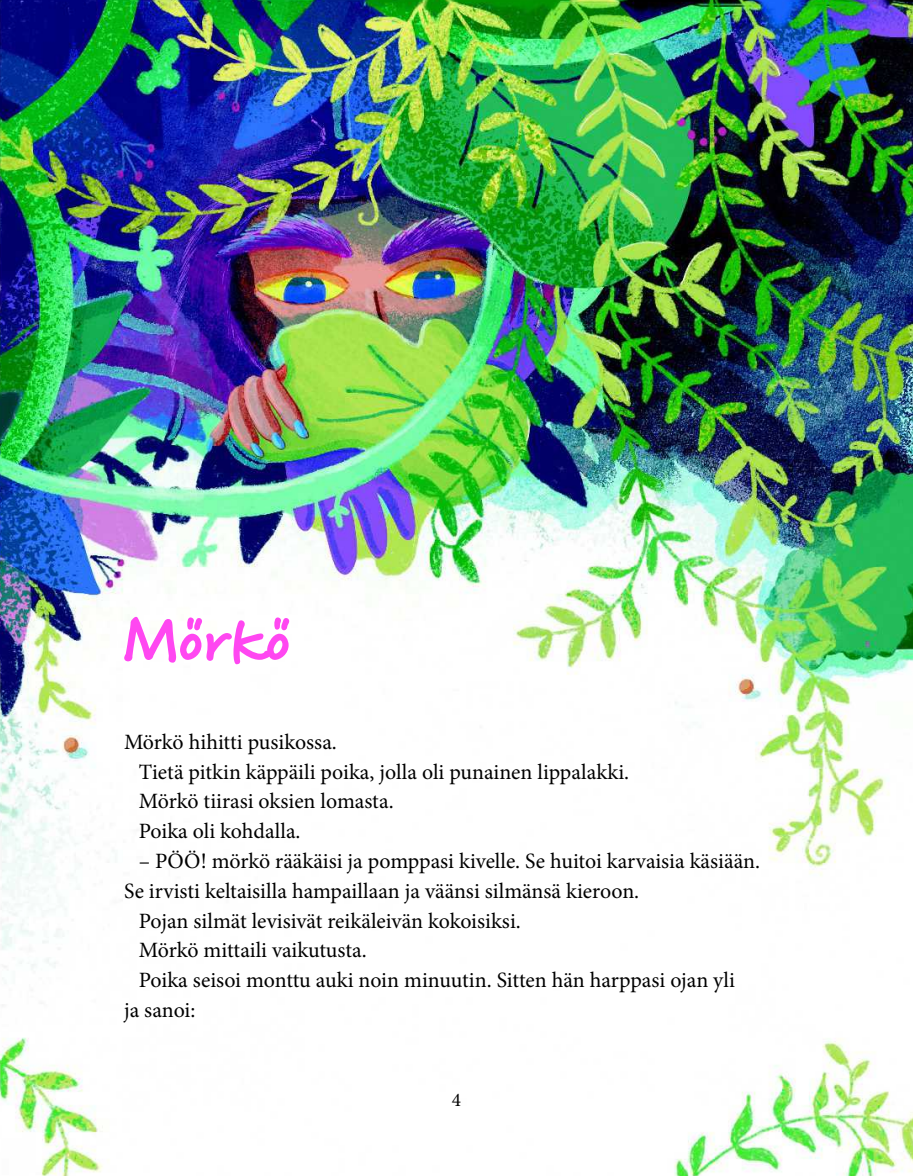
<style>
.page{position:relative;width:913px;height:1176px;background:#fff}
.page>*{position:absolute;margin:0;border:0;box-sizing:border-box;transform-origin:0 0}
.t1{font:900 61.25px "Marydale";letter-spacing:.02em;color:#ff47f1}
.t2{font:21.88px/29.8px "Minion Pro";color:#000}
.t3{font:19.25px "Minion Pro";color:#000}
</style>
<div class="page">
<img style="left:0;top:0;width:913px;height:1176px">
<h1 class="t1" style="left:124px;top:603px;width:167px">Mörkö</h1>
<p class="t2" style="left:139px;top:727px;width:492px;text-indent:-15px">Mörkö hihitti pusikossa.<br>Tietä pitkin käppäili poika, jolla oli punainen lippalakki.<br>Mörkö tiirasi oksien lomasta.<br>Poika oli kohdalla.</p>
<p class="t2" style="left:139px;top:846px;width:623px">– PÖÖ! mörkö rääkäisi ja pomppasi kivelle. Se huitoi karvaisia käsiään.</p>
<p class="t2" style="left:124px;top:876px;width:517px">Se irvisti keltaisilla hampaillaan ja väänsi silmänsä kieroon.</p>
<p class="t2" style="left:139px;top:906px;width:383px">Pojan silmät levisivät reikäleivän kokoisiksi.</p>
<p class="t2" style="left:139px;top:935px;width:229px">Mörkö mittaili vaikutusta.</p>
<p class="t2" style="left:139px;top:965px;width:597px">Poika seisoi monttu auki noin minuutin. Sitten hän harppasi ojan yli</p>
<p class="t2" style="left:124px;top:995px;width:73px">ja sanoi:</p>
<p class="t3" style="left:452px;top:1087px;width:11px">4</p>
</div>
